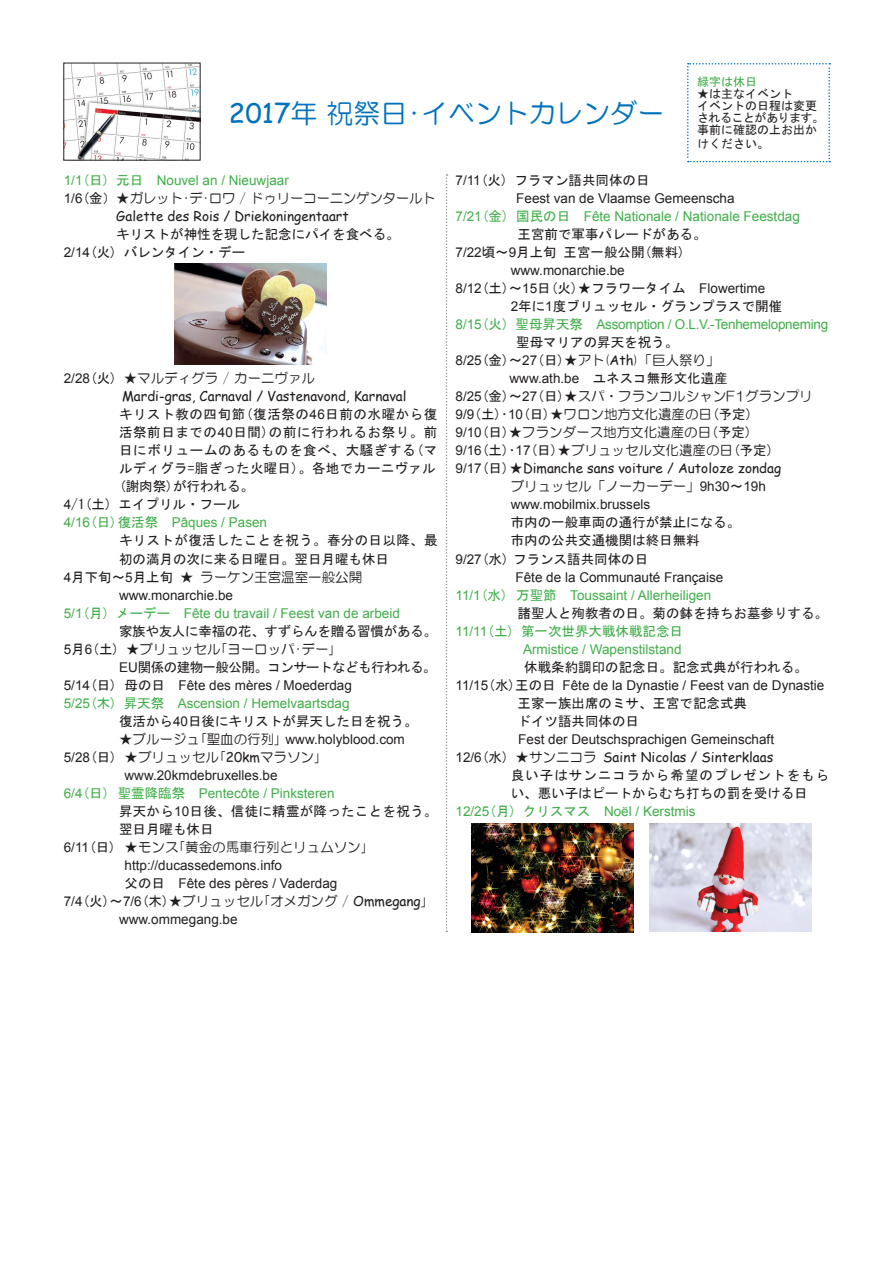
<style>
.page{position:relative;width:893px;height:1263px;background:#fff}
.page>*{position:absolute;margin:0;border:0;box-sizing:border-box;transform-origin:0 0}
.t1{font:27px "HG Maru Gothic MPRO";color:#0072bc}
.t2{font:13.5px/18px "MS Gothic";color:#231f20;text-align:justify}
.t3{font:13.5px "Arial";color:#231f20}
.t4{font:13.5px "Arial";color:#40ae49}
.t5{font:13.5px "HG Maru Gothic MPRO";color:#231f20}
.t6{font:13.5px "Comic Sans MS";color:#231f20}
.t7{font:13.5px/18px "Arial";letter-spacing:-.02em;color:#40ae49}
.t8{font:13.5px/18px "MS Gothic";letter-spacing:.075em;color:#231f20}
.t9{font:13.5px/18px "MS Gothic";letter-spacing:.025em;color:#231f20}
.t10{font:13.5px "HG Maru Gothic MPRO";letter-spacing:-.02em;color:#231f20}
.t11{font:13.5px/18px "MS Gothic";letter-spacing:.02em;color:#231f20}
.t12{font:13.5px "MS Gothic";letter-spacing:-.04em;color:#231f20}
.t13{font:13.5px "MS Gothic";letter-spacing:-.02em;color:#231f20}
.t14{font:13.5px "MS Gothic";color:#40ae49}
.t15{font:12px/14.4px "MS Gothic";color:#231f20}
.t16{font:12px "MS Gothic";letter-spacing:-.04em;color:#231f20}
.t17{font:12px "MS Gothic";color:#40ae49}
.s1{font-family:"Comic Sans MS"}
.s2{font-family:"MS Gothic"}
.s3{font-family:"Arial"}
.s4{font-family:"HG Maru Gothic MPRO"}
.s5{font-family:"MS Gothic";color:#231f20}
</style>
<div class="page">
<svg style="left:687px;top:63px;width:143px;height:99px"></svg>
<svg style="left:446px;top:174px;width:1px;height:758px"></svg>
<img style="left:65px;top:65px;width:134px;height:94px">
<img style="left:174px;top:263px;width:152px;height:102px">
<img style="left:471px;top:823px;width:163px;height:109px">
<img style="left:649px;top:823px;width:162px;height:108px">
<p class="t1" style="left:229px;top:100px;width:437px"><span class="s1">2017</span>年 祝祭日･イベントカレンダー</p>
<p class="t17" style="left:697px;top:75px;width:61px">緑字は休日</p>
<p class="t15" style="left:697px;top:86px;width:98px">★は主なイベント</p>
<p class="t15" style="left:697px;top:98px;width:122px">イベントの日程は変更</p>
<p class="t16" style="left:697px;top:111px;width:129px">されることがあります。</p>
<p class="t15" style="left:697px;top:122px;width:122px">事前に確認の上お出かけください。</p>
<p class="t4" style="left:64px;top:172px;width:227px">1/1<span class="s2">(日) 元日</span> Nouvel an / Nieuwjaar</p>
<p class="t10" style="left:64px;top:192px;width:373px"><span class="s3">1/6</span><span class="s2">(金）★</span>ガレット･デ･ロワ / ドゥリーコーニンゲンタールト</p>
<p class="t6" style="left:116px;top:207px;width:234px">Galette des Rois / Driekoningentaart</p>
<p class="t2" style="left:116px;top:226px;width:285px">キリストが神性を現した記念にパイを食べる。</p>
<p class="t2" style="left:64px;top:244px;width:183px"><span class="s3">2/14</span>(火) バレンタイン・デー</p>
<p class="t5" style="left:64px;top:372px;width:253px"><span class="s3">2/28</span><span class="s2">(火) ★</span>マルディグラ / カーニヴァル</p>
<p class="t6" style="left:122px;top:387px;width:286px">Mardi-gras, Carnaval / Vastenavond, Karnaval</p>
<p class="t2" style="left:119px;top:406px;width:320px">キリスト教の四旬節(復活祭の<span class="s3">46</span>日前の水曜から復活祭前日までの<span class="s3">40</span>日間)の前に行われるお祭り。前日にボリュームのあるものを食べ、大騒ぎする(マルディグラ=脂ぎった火曜日)。各地でカーニヴァル</p>
<p class="t2" style="left:119px;top:478px;width:136px">(謝肉祭)が行われる。</p>
<p class="t2" style="left:64px;top:496px;width:178px"><span class="s3">4</span>/1(土) エイプリル・フール</p>
<p class="t4" style="left:64px;top:514px;width:205px">4/16<span class="s2">(日)復活祭</span> Pâques / Pasen</p>
<p class="t9" style="left:119px;top:532px;width:320px">キリストが復活したことを祝う。春分の日以降、最初の満月の次に来る日曜日。翌日月曜も休日</p>
<p class="t5" style="left:64px;top:570px;width:300px"><span class="s3">4</span><span class="s2">月下旬～</span><span class="s3">5</span><span class="s2">月上旬 ★</span> ラーケン王宮温室一般公開</p>
<p class="t3" style="left:119px;top:586px;width:116px">www.monarchie.be</p>
<p class="t4" style="left:64px;top:604px;width:338px">5/1<span class="s2">(月) メーデー</span> Fête du travail / Feest van de arbeid</p>
<p class="t13" style="left:119px;top:624px;width:319px">家族や友人に幸福の花、すずらんを贈る習慣がある。</p>
<p class="t5" style="left:64px;top:642px;width:273px"><span class="s3">5</span><span class="s2">月</span><span class="s3">6</span><span class="s2">(土) ★</span>ブリュッセル｢ヨーロッパ･デー｣</p>
<p class="t12" style="left:119px;top:660px;width:319px"><span class="s3">EU</span>関係の建物一般公開。コンサートなども行われる。</p>
<p class="t3" style="left:64px;top:676px;width:303px">5/14<span class="s2">(日) 母の日</span> Fête des mères / Moederdag<span class="s2">　</span></p>
<p class="t4" style="left:64px;top:694px;width:287px">5/25<span class="s2">(木) 昇天祭</span> Ascension / Hemelvaartsdag</p>
<p class="t2" style="left:119px;top:712px;width:300px">復活から<span class="s3">40</span>日後にキリストが昇天した日を祝う。</p>
<p class="t3" style="left:119px;top:730px;width:287px"><span class="s2">★</span><span class="s4">ブルージュ｢聖血の行列｣</span> www.holyblood.com</p>
<p class="t5" style="left:64px;top:750px;width:259px"><span class="s3">5/28</span><span class="s2">(日) ★</span>ブリュッセル｢<span class="s1">20km</span>マラソン｣</p>
<p class="t3" style="left:125px;top:766px;width:155px">www.20kmdebruxelles.be</p>
<p class="t4" style="left:64px;top:784px;width:272px">6/4<span class="s2">(日) 聖霊降臨祭</span> Pentecôte / Pinksteren</p>
<p class="t11" style="left:119px;top:802px;width:320px">昇天から<span class="s3">10</span>日後、信徒に精霊が降ったことを祝う。翌日月曜も休日</p>
<p class="t5" style="left:64px;top:840px;width:305px"><span class="s3">6/11</span><span class="s2">(日) ★</span>モンス｢黄金の馬車行列とリュムソン｣</p>
<p class="t3" style="left:125px;top:856px;width:159px">http://ducassedemons.info</p>
<p class="t3" style="left:125px;top:874px;width:214px"><span class="s2">父の日</span> Fête des pères / Vaderdag</p>
<p class="t5" style="left:64px;top:894px;width:365px"><span class="s3">7/4</span><span class="s2">(火)～</span><span class="s3">7/6</span><span class="s2">(木)★</span>ブリュッセル｢オメガング / <span class="s1">Ommegang</span>｣</p>
<p class="t3" style="left:119px;top:910px;width:120px">www.ommegang.be</p>
<p class="t2" style="left:455px;top:172px;width:196px"><span class="s3">7/11</span>(火) フラマン語共同体の日</p>
<p class="t3" style="left:516px;top:190px;width:220px">Feest van de Vlaamse Gemeenscha</p>
<p class="t4" style="left:455px;top:208px;width:346px">7/21<span class="s2">(金) 国民の日</span> Fête Nationale / Nationale Feestdag</p>
<p class="t2" style="left:517px;top:226px;width:190px">王宮前で軍事パレードがある。</p>
<p class="t2" style="left:455px;top:244px;width:231px"><span class="s3">7/22</span>頃～<span class="s3">9</span>月上旬 王宮一般公開(無料)</p>
<p class="t3" style="left:511px;top:262px;width:116px">www.monarchie.be</p>
<p class="t2" style="left:455px;top:280px;width:311px"><span class="s3">8/12</span>(土)～<span class="s3">15</span>日(火)★フラワータイム　<span class="s3">Flowertime</span></p>
<p class="t2" style="left:511px;top:298px;width:273px"><span class="s3">2</span>年に<span class="s3">1</span>度ブリュッセル・グランプラスで開催</p>
<p class="t7" style="left:455px;top:316px;width:374px">8/15<span class="s2">(火) 聖母昇天祭</span> Assomption / O.L.V.-Tenhemelopneming<span class="s2">　　　　</span> <span class="s5">聖母マリアの昇天を祝う。</span></p>
<p class="t5" style="left:455px;top:354px;width:266px"><span class="s3">8/25</span><span class="s2">(金)～</span><span class="s3">27</span><span class="s2">(日)★</span>アト(<span class="s1">Ath</span>)「巨人祭り」</p>
<p class="t2" style="left:509px;top:370px;width:220px"><span class="s3">www.ath.be</span>　ユネスコ無形文化遺産</p>
<p class="t5" style="left:455px;top:390px;width:359px"><span class="s3">8/25</span><span class="s2">(金)～</span><span class="s3">27</span><span class="s2">(日)★</span>スパ・フランコルシャンF1グランプリ</p>
<p class="t2" style="left:455px;top:406px;width:299px"><span class="s3">9/9</span>(土)･<span class="s3">10</span>(日)★<span class="s4">ワロン地方文化遺産の日</span>(予定)</p>
<p class="t5" style="left:455px;top:426px;width:298px"><span class="s3">9/10</span><span class="s2">(日)★</span>フランダース地方文化遺産の日<span class="s2">(予定)</span></p>
<p class="t2" style="left:455px;top:442px;width:320px"><span class="s3">9/16</span>(土)･<span class="s3">17</span>(日)★<span class="s4">ブリュッセル文化遺産の日</span>(予定)</p>
<p class="t6" style="left:455px;top:459px;width:327px"><span class="s3">9/17</span><span class="s2">(日)★</span>Dimanche sans voiture / Autoloze zondag</p>
<p class="t5" style="left:511px;top:480px;width:257px">ブリュッセル「ノーカーデー」<span class="s3">9h30</span><span class="s2">～</span><span class="s3">19h</span></p>
<p class="t3" style="left:511px;top:496px;width:141px">www.mobilmix.brussels</p>
<p class="t2" style="left:511px;top:514px;width:231px">市内の一般車両の通行が禁止になる。</p>
<p class="t2" style="left:511px;top:532px;width:190px">市内の公共交通機関は終日無料</p>
<p class="t2" style="left:455px;top:550px;width:194px"><span class="s3">9/27</span>(水) フランス語共同体の日</p>
<p class="t3" style="left:516px;top:568px;width:209px">Fête de la Communauté Française</p>
<p class="t4" style="left:455px;top:586px;width:257px">11/1<span class="s2">(水) 万聖節</span> Toussaint / Allerheiligen</p>
<p class="t2" style="left:517px;top:604px;width:312px">諸聖人と殉教者の日。菊の鉢を持ちお墓参りする。</p>
<p class="t14" style="left:455px;top:624px;width:229px"><span class="s3">11/11</span>(土) 第一次世界大戦休戦記念日</p>
<p class="t4" style="left:523px;top:640px;width:160px">Armistice / Wapenstilstand</p>
<p class="t2" style="left:511px;top:658px;width:298px">　休戦条約調印の記念日。記念式典が行われる。</p>
<p class="t3" style="left:455px;top:676px;width:370px">11/15<span class="s2">(水)王の日</span> Fête de la Dynastie / Feest van de Dynastie</p>
<p class="t2" style="left:517px;top:694px;width:231px">王家一族出席のミサ、王宮で記念式典</p>
<p class="t2" style="left:517px;top:712px;width:123px">ドイツ語共同体の日</p>
<p class="t3" style="left:518px;top:730px;width:257px">Fest der Deutschsprachigen Gemeinschaft</p>
<p class="t6" style="left:455px;top:747px;width:319px"><span class="s3">12/6</span><span class="s2">(水) ★</span><span class="s4">サンニコラ</span> Saint Nicolas / Sinterklaas</p>
<p class="t8" style="left:511px;top:766px;width:320px">良い子はサンニコラから希望のプレゼントをもらい、悪い子はピートからむち打ちの罰を受ける日</p>
<p class="t4" style="left:455px;top:802px;width:242px">12/25<span class="s2">(月) クリスマス</span> Noël / Kerstmis</p>
</div>
